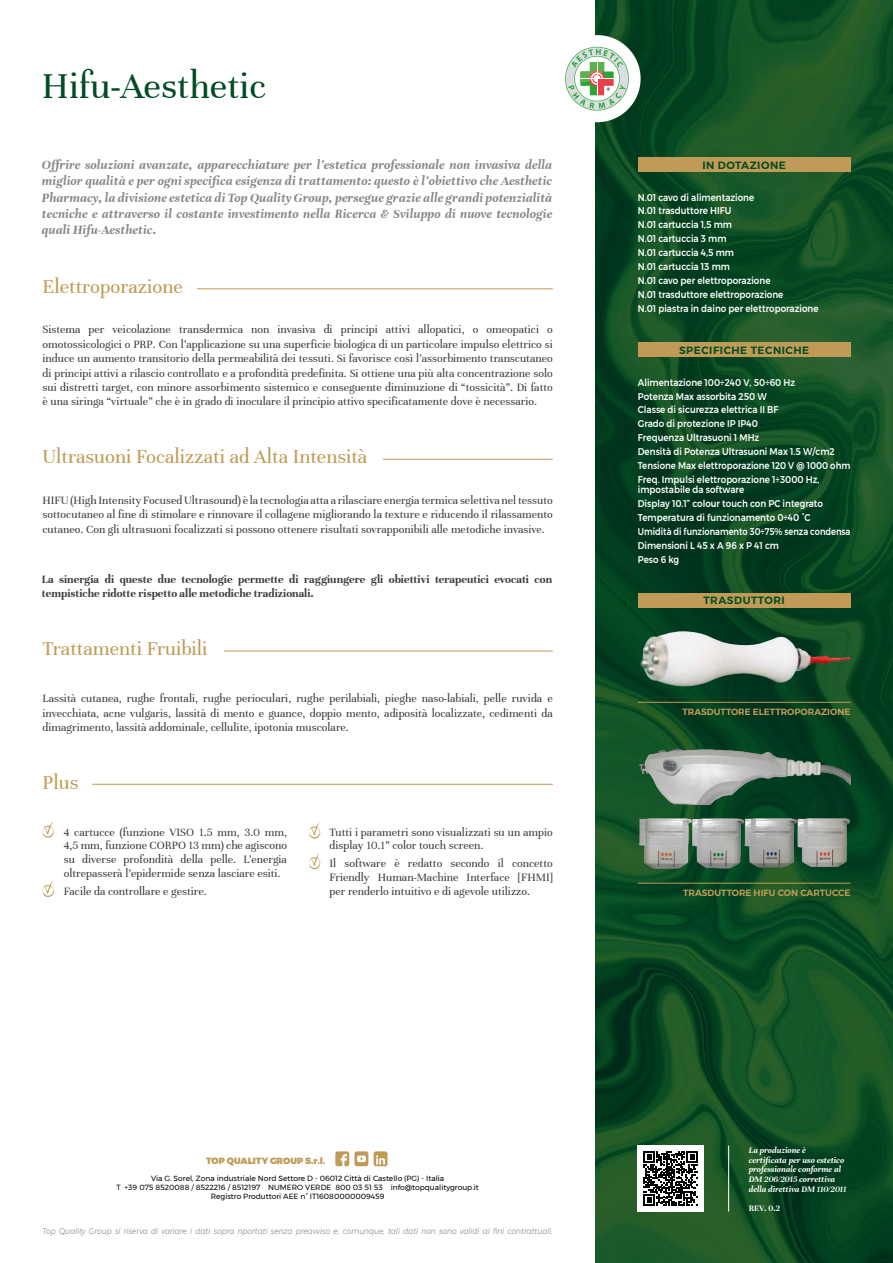
<style>
.page{position:relative;width:893px;height:1263px;background:#fff}
.page>*{position:absolute;margin:0;border:0;box-sizing:border-box;transform-origin:0 0}
.t1{font:39px "Unna";color:#004c23}
.t2{font:21px "Unna";color:#c09b57}
.t3{font:italic 700 13.5px/16.2px "Unna";letter-spacing:.01em;color:#878787;text-align:justify}
.t4{font:12px/14.4px "Unna";color:#3c3c3b;text-align:justify}
.t5{font:700 12px/14.4px "Unna";color:#3c3c3b}
.t6{font:600 10.5px "Montserrat";letter-spacing:.05em;color:#004c23}
.t7{font:500 9.75px/14px "Montserrat";color:#fff;scale:.9 1}
.t8{font:italic 700 9px/9.8px "Unna";color:#fff}
.t9{font:600 9px "Montserrat";color:#c09b57}
.t10{font:900 9px "Montserrat";color:#c09b57}
.t11{font:700 9px "Unna";color:#fff}
.t12{font:italic 300 8.25px "Montserrat";color:#878787;scale:.9 1}
.t13{font:7.5px/9px "Montserrat";color:#000;text-align:center}
</style>
<div class="page">
<svg style="left:595px;top:0;width:298px;height:1263px;background:#0e4b23"></svg>
<hr style="left:728px;top:1145px;width:1px;height:66px;background:#fff">
<div style="left:638px;top:1145px;width:66px;height:66px;background:#fff"></div>
<svg style="left:643px;top:1151px;width:55px;height:54px"></svg>
<div style="left:638px;top:157px;width:212px;height:15px;background:#c09b57"></div>
<div style="left:638px;top:342px;width:212px;height:15px;background:#c09b57"></div>
<div style="left:553px;top:35px;width:88px;height:87px;background:#fff;border-radius:50%"></div>
<svg style="left:565px;top:47px;width:64px;height:64px"></svg>
<hr style="left:597px;top:61px;width:1px;height:35px;background:#fff">
<hr style="left:580px;top:78px;width:34px;height:1px;background:#fff">
<div style="left:638px;top:593px;width:212px;height:15px;background:#c09b57"></div>
<img style="left:640px;top:631px;width:210px;height:56px">
<hr style="left:638px;top:702px;width:212px;height:1px;background:#c09b57">
<img style="left:638px;top:732px;width:212px;height:141px">
<hr style="left:638px;top:883px;width:212px;height:1px;background:#c09b57">
<hr style="left:47px;top:651px;width:506px;height:1px;background:#c09b57">
<div style="left:43px;top:636px;width:181px;height:26px;background:#fff"></div>
<hr style="left:47px;top:784px;width:506px;height:1px;background:#c09b57">
<div style="left:43px;top:770px;width:49px;height:22px;background:#fff"></div>
<svg style="left:42px;top:822px;width:12px;height:16px"></svg>
<svg style="left:42px;top:881px;width:12px;height:16px"></svg>
<svg style="left:309px;top:822px;width:11px;height:17px"></svg>
<svg style="left:309px;top:853px;width:11px;height:16px"></svg>
<hr style="left:47px;top:289px;width:506px;height:1px;background:#c09b57">
<div style="left:43px;top:274px;width:154px;height:22px;background:#fff"></div>
<hr style="left:47px;top:459px;width:506px;height:1px;background:#c09b57">
<div style="left:43px;top:445px;width:340px;height:25px;background:#fff"></div>
<svg style="left:374px;top:1151px;width:14px;height:15px"></svg>
<svg style="left:335px;top:1151px;width:33px;height:15px"></svg>
<h1 class="t1" style="left:42px;top:64px;width:226px">Hifu-Aesthetic</h1>
<p class="t3" style="left:42px;top:157px;width:512px">Offrire soluzioni avanzate, apparecchiature per l’estetica professionale non invasiva della miglior qualità e per ogni specifica esigenza di trattamento: questo è l’obiettivo che Aesthetic Pharmacy, la divisione estetica di Top Quality Group, persegue grazie alle grandi potenzialità tecniche e attraverso il costante investimento nella Ricerca &amp; Sviluppo di nuove tecnologie quali Hifu-Aesthetic.</p>
<h2 class="t2" style="left:43px;top:274px;width:142px">Elettroporazione</h2>
<p class="t4" style="left:43px;top:323px;width:512px">Sistema per veicolazione transdermica non invasiva di principi attivi allopatici, o omeopatici o omotossicologici o PRP. Con l’applicazione su una superficie biologica di un particolare impulso elettrico si induce un aumento transitorio della permeabilità dei tessuti. Si favorisce così l’assorbimento transcutaneo di principi attivi a rilascio controllato e a profondità predefinita. Si ottiene una più alta concentrazione solo sui distretti target, con minore assorbimento sistemico e conseguente diminuzione di “tossicità”. Di fatto è una siringa “virtuale” che è in grado di inoculare il principio attivo specificatamente dove è necessario.</p>
<h2 class="t2" style="left:43px;top:445px;width:326px">Ultrasuoni Focalizzati ad Alta Intensità</h2>
<p class="t4" style="left:43px;top:493px;width:512px">HIFU (High Intensity Focused Ultrasound) è la tecnologia atta a rilasciare energia termica selettiva nel tessuto sottocutaneo al fine di stimolare e rinnovare il collagene migliorando la texture e riducendo il rilassamento cutaneo. Con gli ultrasuoni focalizzati si possono ottenere risultati sovrapponibili alle metodiche invasive.</p>
<p class="t5" style="left:42px;top:572px;width:512px">La sinergia di queste due tecnologie permette di raggiungere gli obiettivi terapeutici evocati con tempistiche ridotte rispetto alle metodiche tradizionali.</p>
<h2 class="t2" style="left:43px;top:637px;width:167px">Trattamenti Fruibili</h2>
<p class="t4" style="left:43px;top:691px;width:512px">Lassità cutanea, rughe frontali, rughe perioculari, rughe perilabiali, pieghe naso-labiali, pelle ruvida e invecchiata, acne vulgaris, lassità di mento e guance, doppio mento, adiposità localizzate, cedimenti da dimagrimento, lassità addominale, cellulite, ipotonia muscolare.</p>
<h2 class="t2" style="left:43px;top:770px;width:37px">Plus</h2>
<p class="t4" style="left:64px;top:825px;width:225px;line-height:13.8px">4 cartucce (funzione VISO 1.5 mm, 3.0 mm, 4,5 mm, funzione CORPO 13 mm) che agiscono su diverse profondità della pelle. L’energia oltrepasserà l’epidermide senza lasciare esiti.</p>
<p class="t4" style="left:64px;top:884px;width:144px">Facile da controllare e gestire.</p>
<p class="t4" style="left:330px;top:825px;width:225px;line-height:13.8px">Tutti i parametri sono visualizzati su un ampio display 10.1” color touch screen.</p>
<p class="t4" style="left:330px;top:857px;width:225px;line-height:13.8px">Il software è redatto secondo il concetto Friendly Human-Machine Interface [FHMI] per renderlo intuitivo e di agevole utilizzo.</p>
<p class="t6" style="left:702px;top:157px;width:85px">IN DOTAZIONE</p>
<p class="t7" style="left:638px;top:190px;width:202px">N.01 cavo di alimentazione<br>N.01 trasduttore HIFU<br>N.01 cartuccia 1,5 mm<br>N.01 cartuccia 3 mm<br>N.01 cartuccia 4,5 mm<br>N.01 cartuccia 13 mm<br>N.01 cavo per elettroporazione<br>N.01 trasduttore elettroporazione<br>N.01 piastra in daino per elettroporazione</p>
<p class="t6" style="left:679px;top:342px;width:132px">SPECIFICHE TECNICHE</p>
<p class="t7" style="left:638px;top:375px;width:238px">Alimentazione 100÷240 V, 50÷60 Hz<br>Potenza Max assorbita 250 W<br>Classe di sicurezza elettrica II BF<br>Grado di protezione IP IP40<br>Frequenza Ultrasuoni 1 MHz<br>Densità di Potenza Ultrasuoni Max 1.5 W/cm2<br>Tensione Max elettroporazione 120 V @ 1000 ohm Freq. Impulsi elettroporazione 1÷3000 Hz,</p>
<p class="t7" style="left:638px;top:483px;width:238px">impostabile da software<br>Display 10.1” colour touch con PC integrato<br>Temperatura di funzionamento 0÷40 °C<br>Umidità di funzionamento 30÷75% senza condensa<br>Dimensioni L 45 x A 96 x P 41 cm<br>Peso 6 kg</p>
<p class="t6" style="left:703px;top:592px;width:83px">TRASDUTTORI</p>
<p class="t9" style="left:682px;top:705px;width:170px">TRASDUTTORE ELETTROPORAZIONE</p>
<p class="t9" style="left:683px;top:886px;width:169px">TRASDUTTORE HIFU CON CARTUCCE</p>
<p class="t10" style="left:206px;top:1153px;width:121px">TOP QUALITY GROUP S.r.l.</p>
<p class="t13" style="left:116px;top:1174px;width:364px">Via G. Sorel, Zona industriale Nord Settore D - 06012 Città di Castello (PG) - Italia<br>T +39 075 8520088 / 8522216 / 8512197 NUMERO VERDE 800 03 51 53 info@topqualitygroup.it<br>Registro Produttori AEE n° IT16080000009459</p>
<p class="t12" style="left:43px;top:1224px;width:568px">Top Quality Group si riserva di variare i dati sopra riportati senza preavviso e, comunque, tali dati non sono validi ai fini contrattuali.</p>
<p class="t8" style="left:749px;top:1145px;width:99px">La produzione è<br>certificata per uso estetico professionale conforme al<br>DM 206/2015 correttiva della direttiva DM 110/2011</p>
<p class="t11" style="left:749px;top:1202px;width:33px">REV. 0.2</p>
</div>
